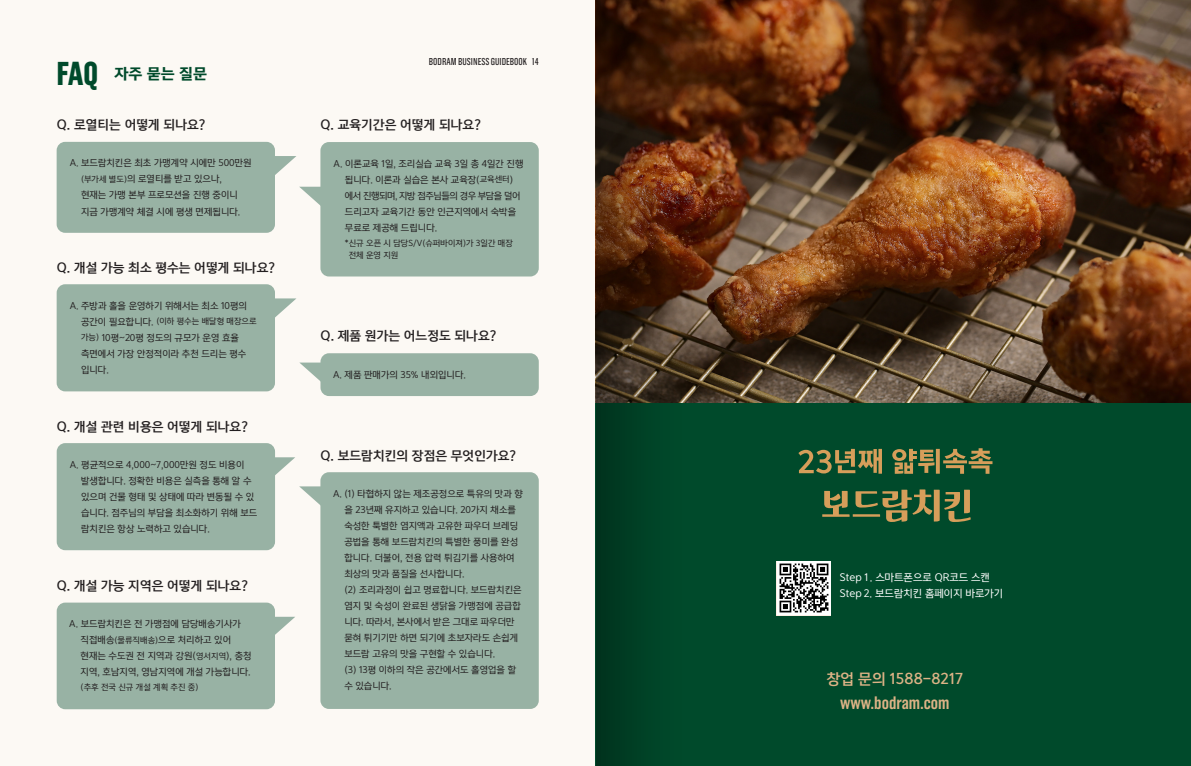
<style>
.page{position:relative;width:1191px;height:766px;background:#fff}
.page>*{position:absolute;margin:0;border:0;box-sizing:border-box;transform-origin:0 0}
.t1{font:700 33px "Grotzec Cond";color:#004a2b}
.t2{font:600 18px "Grotzec Cond";color:#ddb386}
.t3{font:14px "Yoon Gothic Pro 770";color:#ddb386}
.t4{font:14px "Yoon Gothic Pro 780";color:#004a2b}
.t5{font:12px "Yoon Gothic Pro 770";color:#231f20}
.t6{font:10px "Yoon Gothic Pro 750";color:#fff}
.t7{font:10px "Grotzec Cond";color:#231f20}
.t8{font:9px/16px "Yoon Gothic Pro 750";color:#231f20}
.t9{font:8px/12.5px "Yoon Gothic Pro 750";color:#231f20}
.s1{font-size:8px}
.s2{font-size:9px}
</style>
<div class="page">
<div style="left:0;top:0;width:595px;height:765px;background:#fcf9f4"></div>
<svg style="left:299px;top:486px;width:21px;height:19px"></svg>
<div style="left:320px;top:472px;width:219px;height:236px;background:#98b2a4;border-radius:9px"></div>
<svg style="left:275px;top:457px;width:20px;height:19px"></svg>
<div style="left:57px;top:443px;width:218px;height:107px;background:#98b2a4;border-radius:9px"></div>
<svg style="left:299px;top:362px;width:21px;height:19px"></svg>
<div style="left:320px;top:353px;width:219px;height:43px;background:#98b2a4;border-radius:9px"></div>
<svg style="left:275px;top:298px;width:21px;height:20px"></svg>
<div style="left:57px;top:284px;width:218px;height:107px;background:#98b2a4;border-radius:9px"></div>
<div style="left:57px;top:142px;width:218px;height:91px;background:#98b2a4;border-radius:9px"></div>
<svg style="left:275px;top:156px;width:21px;height:19px"></svg>
<div style="left:320px;top:142px;width:219px;height:134px;background:#98b2a4;border-radius:9px"></div>
<svg style="left:299px;top:187px;width:22px;height:22px"></svg>
<div style="left:57px;top:602px;width:218px;height:107px;background:#98b2a4;border-radius:9px"></div>
<svg style="left:275px;top:616px;width:20px;height:19px"></svg>
<img style="left:596px;top:0;width:595px;height:765px">
<p class="t1" style="left:57px;top:53px;width:43px">FAQ</p>
<p class="t4" style="left:114px;top:63px;width:94px">자주 묻는 질문</p>
<p class="t5" style="left:57px;top:116px;width:151px">Q. 로열티는 어떻게 되나요?</p>
<p class="t8" style="left:70px;top:155px;width:183px">A. 보드람치킨은 최초 가맹계약 시에만 500만원</p>
<p class="t8" style="left:81px;top:171px;width:142px"><span class="s1">(부가세 별도)</span>의 로열티를 받고 있으나,</p>
<p class="t8" style="left:81px;top:187px;width:158px">현재는 가맹 본부 프로모션을 진행 중이니</p>
<p class="t8" style="left:81px;top:203px;width:161px">지금 가맹계약 체결 시에 평생 면제됩니다.</p>
<p class="t5" style="left:57px;top:258px;width:220px">Q. 개설 가능 최소 평수는 어떻게 되나요?</p>
<p class="t8" style="left:70px;top:297px;width:179px">A. 주방과 홀을 운영하기 위해서는 최소 10평의</p>
<p class="t9" style="left:81px;top:315px;width:177px"><span class="s2">공간이 필요합니다.</span> (이하 평수는 배달형 매장으로</p>
<p class="t8" style="left:81px;top:329px;width:159px"><span class="s1">가능)</span> 10평~20평 정도의 규모가 운영 효율</p>
<p class="t8" style="left:81px;top:345px;width:167px">측면에서 가장 안정적이라 추천 드리는 평수</p>
<p class="t8" style="left:81px;top:361px;width:29px">입니다.</p>
<p class="t5" style="left:57px;top:417px;width:193px">Q. 개설 관련 비용은 어떻게 되나요?</p>
<p class="t8" style="left:70px;top:456px;width:176px">A. 평균적으로 4,000~7,000만원 정도 비용이</p>
<p class="t8" style="left:81px;top:472px;width:178px">발생합니다. 정확한 비용은 실측을 통해 알 수 있으며 건물 형태 및 상태에 따라 변동될 수 있 습니다. 점주님의 부담을 최소화하기 위해 보드 람치킨은 항상 노력하고 있습니다.</p>
<p class="t5" style="left:57px;top:577px;width:193px">Q. 개설 가능 지역은 어떻게 되나요?</p>
<p class="t8" style="left:69px;top:615px;width:173px">A. 보드람치킨은 전 가맹점에 담당배송기사가</p>
<p class="t8" style="left:81px;top:631px;width:152px">직접배송<span class="s1">(물류직배송)</span>으로 처리하고 있어</p>
<p class="t8" style="left:81px;top:647px;width:172px">현재는 수도권 전 지역과 강원(<span class="s1">영서지역</span>), 충청</p>
<p class="t8" style="left:81px;top:663px;width:171px">지역, 호남지역, 영남지역에 개설 가능합니다.</p>
<p class="t9" style="left:81px;top:681px;width:119px">(추후 전국 신규 개설 계획 추진 중)</p>
<p class="t7" style="left:429px;top:55px;width:111px">BODRAM BUSINESS GUIDEBOOK 14</p>
<p class="t5" style="left:320px;top:116px;width:162px">Q. 교육기간은 어떻게 되나요?</p>
<p class="t8" style="left:333px;top:155px;width:191px">A. 이론교육 1일, 조리실습 교육 3일 총 4일간 진행</p>
<p class="t8" style="left:345px;top:171px;width:170px">됩니다. 이론과 실습은 본사 교육장(<span class="s1">교육센터</span>)</p>
<p class="t8" style="left:345px;top:187px;width:177px">에서 진행되며, 지방 점주님들의 경우 부담을 덜어 드리고자 교육기간 동안 인근지역에서 숙박을 무료로 제공해 드립니다.</p>
<p class="t9" style="left:349px;top:237px;width:166px;text-indent:-4px">*신규 오픈 시 담당S/V(슈퍼바이져)가 3일간 매장 전체 운영 지원</p>
<p class="t5" style="left:320px;top:327px;width:178px">Q. 제품 원가는 어느정도 되나요?</p>
<p class="t8" style="left:333px;top:366px;width:134px">A. 제품 판매가의 35% 내외입니다.</p>
<p class="t5" style="left:320px;top:446px;width:198px">Q. 보드람치킨의 장점은 무엇인가요?</p>
<p class="t8" style="left:333px;top:485px;width:191px">A. (1) 타협하지 않는 제조공정으로 특유의 맛과 향</p>
<p class="t8" style="left:344px;top:501px;width:175px">을 23년째 유지하고 있습니다. 20가지 채소를 숙성한 툭별한 염지액과 고유한 파우더 브레딩 공법을 통해 보드람치킨의 특별한 풍미를 완성 합니다. 더불어, 전용 압력 튀김기를 사용하여 최상의 맛과 품질을 선사합니다.</p>
<p class="t8" style="left:344px;top:581px;width:179px">(2) 조리과정이 쉽고 명료합니다. 보드람치킨은 염지 및 숙성이 완료된 생닭을 가맹점에 공급합 니다. 따라서, 본사에서 받은 그대로 파우더만 묻혀 튀기기만 하면 되기에 초보자라도 손쉽게 보드람 고유의 맛을 구현할 수 있습니다.</p>
<p class="t8" style="left:344px;top:661px;width:173px">(3) 13평 이하의 작은 공간에서도 홀영업을 할</p>
<p class="t8" style="left:344px;top:677px;width:49px">수 있습니다.</p>
<p class="t6" style="left:840px;top:570px;width:152px">Step 1. 스마트폰으로 QR코드 스캔</p>
<p class="t6" style="left:840px;top:586px;width:165px">Step 2. 보드람치킨 홈페이지 바로가기</p>
<p class="t3" style="left:826px;top:668px;width:138px">창업 문의 1588-8217</p>
<p class="t2" style="left:840px;top:691px;width:111px">www.bodram.com</p>
</div>
